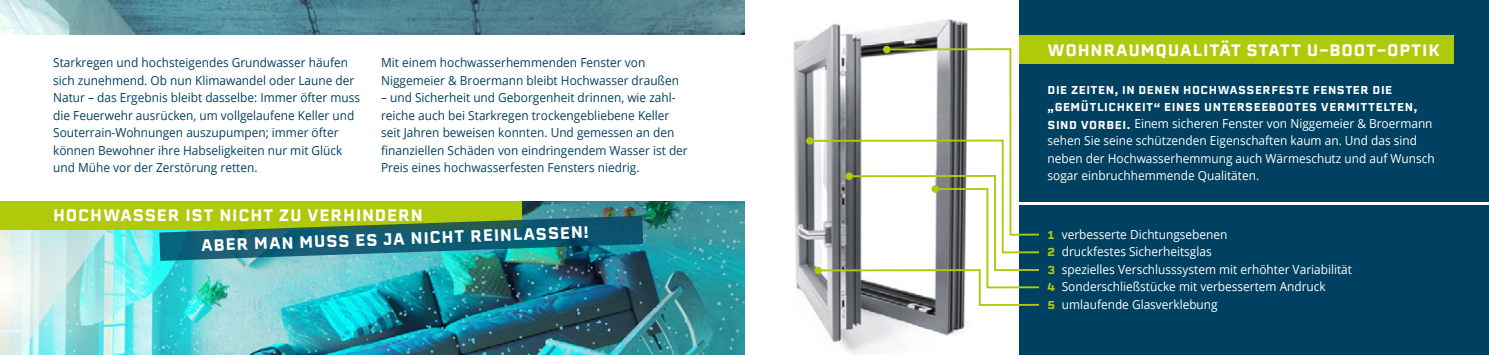
<style>
.page{position:relative;width:1489px;height:355px;background:#fff}
.page>*{position:absolute;margin:0;border:0;box-sizing:border-box;transform-origin:0 0}
.t1{font:500 16.25px "Erbaum";letter-spacing:.05em;color:#fff;scale:.95 1}
.t2{font:12.5px/17.5px "Open Sans";color:#004161;scale:.95 1}
.t3{font:12.5px/17.5px "Open Sans";color:#fff;scale:.95 1}
.t4{font:500 11.25px/17.5px "Erbaum";letter-spacing:.05em;color:#fff;scale:.95 1}
.s1{font-family:"Erbaum";font-weight:500;font-size:11.25px;color:#afca0b}
</style>
<div class="page">
<img style="left:744px;top:0;width:224px;height:354px">
<div style="left:1019px;top:0;width:469px;height:201px;background:#004161"></div>
<div style="left:1019px;top:205px;width:469px;height:149px;background:#004161"></div>
<img style="left:0;top:0;width:744px;height:354px">
<div style="left:0;top:35px;width:744px;height:165px;background:#fff"></div>
<div style="left:0;top:200px;width:521px;height:29px;background:#afca0b"></div>
<div style="left:1019px;top:35px;width:434px;height:29px;background:#afca0b"></div>
<img style="left:159px;top:215px;width:484px;height:45px">
<svg style="left:884px;top:47px;width:128px;height:91px"></svg>
<div style="left:883px;top:46px;width:7px;height:7px;background:#afca0b;border-radius:50%"></div>
<svg style="left:807px;top:138px;width:205px;height:116px"></svg>
<div style="left:806px;top:137px;width:7px;height:7px;background:#afca0b;border-radius:50%"></div>
<svg style="left:816px;top:174px;width:224px;height:132px"></svg>
<div style="left:931px;top:185px;width:7px;height:7px;background:#afca0b;border-radius:50%"></div>
<p class="t2" style="left:53px;top:54px;width:324px">Starkregen und hochsteigendes Grundwasser häufen sich zunehmend. Ob nun Klimawandel oder Laune der Natur – das Ergebnis bleibt dasselbe: Immer öfter muss die Feuerwehr ausrücken, um vollgelaufene Keller und Souterrain-Wohnungen auszupumpen; immer öfter können Bewohner ihre Habseligkeiten nur mit Glück und Mühe vor der Zerstörung retten.</p>
<p class="t2" style="left:381px;top:54px;width:315px">Mit einem hochwasserhemmenden Fenster von<br>Niggemeier &amp; Broermann bleibt Hochwasser draußen</p>
<p class="t2" style="left:381px;top:89px;width:324px">– und Sicherheit und Geborgenheit drinnen, wie zahl&shy;reiche auch bei Starkregen trockengebliebene Keller seit Jahren beweisen konnten. Und gemessen an den finanziellen Schäden von eindringendem Wasser ist der Preis eines hochwasserfesten Fensters niedrig.</p>
<h1 class="t1" style="left:53px;top:203px;width:390px">HOCHWASSER IST NICHT ZU VERHINDERN</h1>
<h1 class="t1" style="left:200px;top:233px;width:410px;rotate:-2deg">ABER MAN MUSS ES JA NICHT REINLASSEN!</h1>
<h1 class="t1" style="left:1047px;top:38px;width:414px">WOHNRAUMQUALITÄT STATT U-BOOT-OPTIK</h1>
<p class="t4" style="left:1047px;top:81px;width:390px">DIE ZEITEN, IN DENEN HOCHWASSERFESTE FENSTER DIE „GEMÜTLICHKEIT“ EINES UNTERSEEBOOTES VERMITTELTEN,</p>
<p class="t3" style="left:1047px;top:114px;width:409px"><sub>SIND</sub> <sub>VORBEI.</sub> Einem sicheren Fenster von Niggemeier &amp; Broermann sehen Sie seine schützenden Eigenschaften kaum an. Und das sind neben der Hochwasserhemmung auch Wärmeschutz und auf Wunsch sogar einbruchhemmende Qualitäten.</p>
<p class="t3" style="left:1047px;top:225px;width:322px"><span class="s1">1</span> verbesserte Dichtungsebenen<br><span class="s1">2</span> druckfestes Sicherheitsglas<br><span class="s1">3</span> spezielles Verschlusssystem mit erhöhter Variabilität <span class="s1">4</span> Sonderschließstücke mit verbessertem Andruck<br><span class="s1">5</span> umlaufende Glasverklebung</p>
</div>
